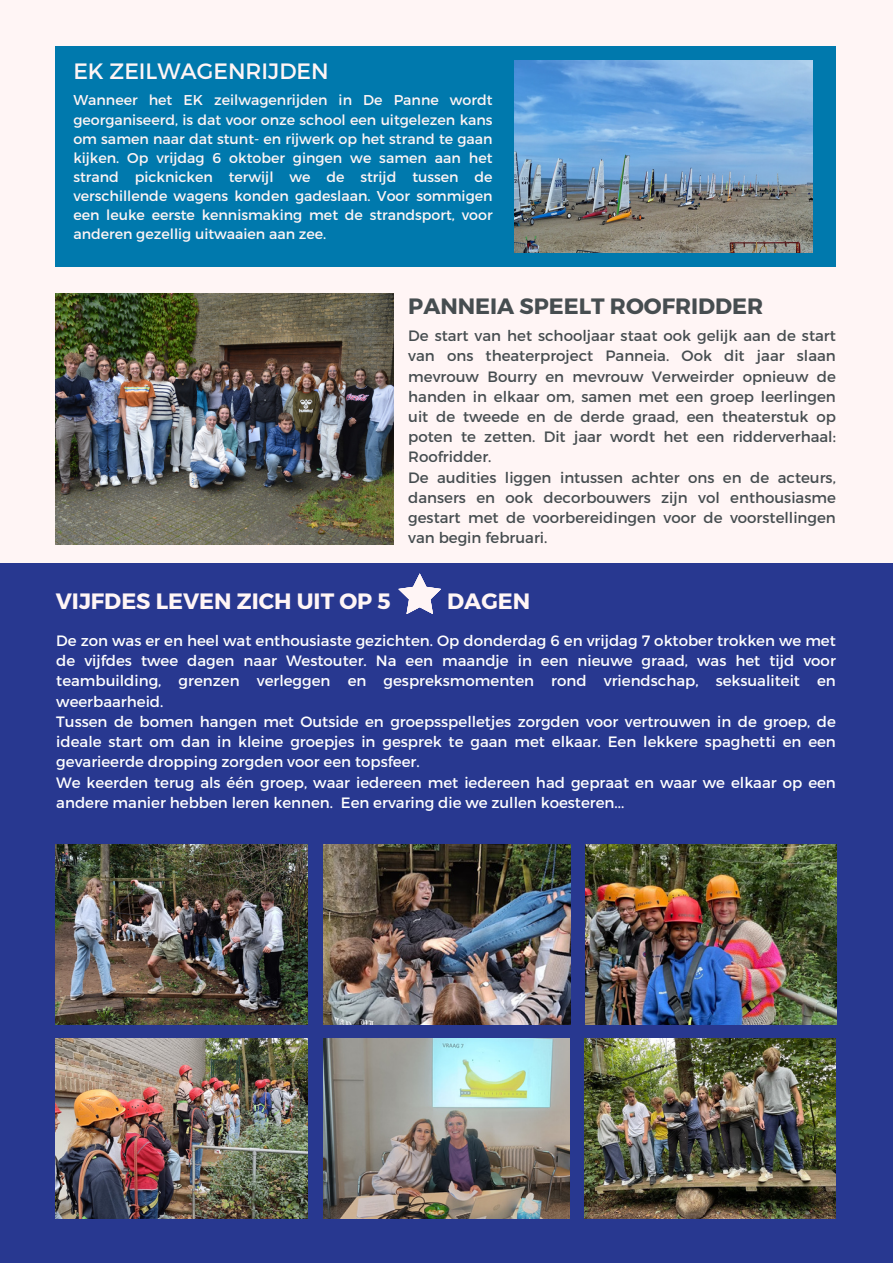
<style>
.page{position:relative;width:893px;height:1264px;background:#fff}
.page>*{position:absolute;margin:0;border:0;box-sizing:border-box;transform-origin:0 0}
.t1{font:700 22.2px "Montserrat";color:#fff5f5}
.t2{font:700 22.2px "Montserrat";color:#464d50}
.t3{font:22.2px "Montserrat";color:#fff5f5}
.t4{font:15px/20.2px "Montserrat";color:#fff;text-align:justify}
.t5{font:15px/20.2px "Montserrat";color:#464d50;text-align:justify}
.t6{font:14.25px/19px "Montserrat";color:#fff5f5;text-align:justify}
</style>
<div class="page">
<div style="left:0;top:0;width:892px;height:1262px;background:#fff5f5"></div>
<div style="left:0;top:563px;width:892px;height:699px;background:#283890"></div>
<svg style="left:398px;top:573px;width:43px;height:41px"></svg>
<img style="left:56px;top:844px;width:252px;height:180px">
<div style="left:56px;top:46px;width:779px;height:220px;background:#0079ad"></div>
<img style="left:515px;top:61px;width:297px;height:192px">
<img style="left:56px;top:293px;width:337px;height:251px">
<img style="left:324px;top:844px;width:246px;height:180px">
<img style="left:585px;top:844px;width:251px;height:180px">
<img style="left:56px;top:1038px;width:252px;height:180px">
<img style="left:323px;top:1038px;width:246px;height:180px">
<img style="left:585px;top:1038px;width:250px;height:180px">
<p class="t3" style="left:73px;top:57px;width:257px">EK ZEILWAGENRIJDEN</p>
<p class="t6" style="left:73px;top:90px;width:420px">Wanneer het EK zeilwagenrijden in De Panne wordt georganiseerd, is dat voor onze school een uitgelezen kans om samen naar dat stunt- en rijwerk op het strand te gaan kijken. Op vrijdag 6 oktober gingen we samen aan het strand picknicken terwijl we de strijd tussen de verschillende wagens konden gadeslaan. Voor sommigen een leuke eerste kennismaking met de strandsport, voor anderen gezellig uitwaaien aan zee.</p>
<p class="t2" style="left:408px;top:292px;width:356px">PANNEIA SPEELT ROOFRIDDER</p>
<p class="t5" style="left:408px;top:325px;width:429px">De start van het schooljaar staat ook gelijk aan de start van ons theaterproject Panneia. Ook dit jaar slaan mevrouw Bourry en mevrouw Verweirder opnieuw de handen in elkaar om, samen met een groep leerlingen uit de tweede en de derde graad, een theaterstuk op poten te zetten. Dit jaar wordt het een ridderverhaal:<br>Roofridder.</p>
<p class="t5" style="left:408px;top:466px;width:429px">De audities liggen intussen achter ons en de acteurs, dansers en ook decorbouwers zijn vol enthousiasme gestart met de voorbereidingen voor de voorstellingen van begin februari.</p>
<p class="t1" style="left:56px;top:586px;width:336px">VIJFDES LEVEN ZICH UIT OP 5</p>
<p class="t1" style="left:447px;top:586px;width:84px">DAGEN</p>
<p class="t4" style="left:56px;top:629px;width:781px">De zon was er en heel wat enthousiaste gezichten. Op donderdag 6 en vrijdag 7 oktober trokken we met de vijfdes twee dagen naar Westouter. Na een maandje in een nieuwe graad, was het tijd voor teambuilding, grenzen verleggen en gespreksmomenten rond vriendschap, seksualiteit en weerbaarheid.</p>
<p class="t4" style="left:56px;top:710px;width:781px">Tussen de bomen hangen met Outside en groepsspelletjes zorgden voor vertrouwen in de groep, de ideale start om dan in kleine groepjes in gesprek te gaan met elkaar. Een lekkere spaghetti en een gevarieerde dropping zorgden voor een topsfeer.</p>
<p class="t4" style="left:56px;top:771px;width:781px">We keerden terug als één groep, waar iedereen met iedereen had gepraat en waar we elkaar op een andere manier hebben leren kennen. Een ervaring die we zullen koesteren...</p>
</div>
